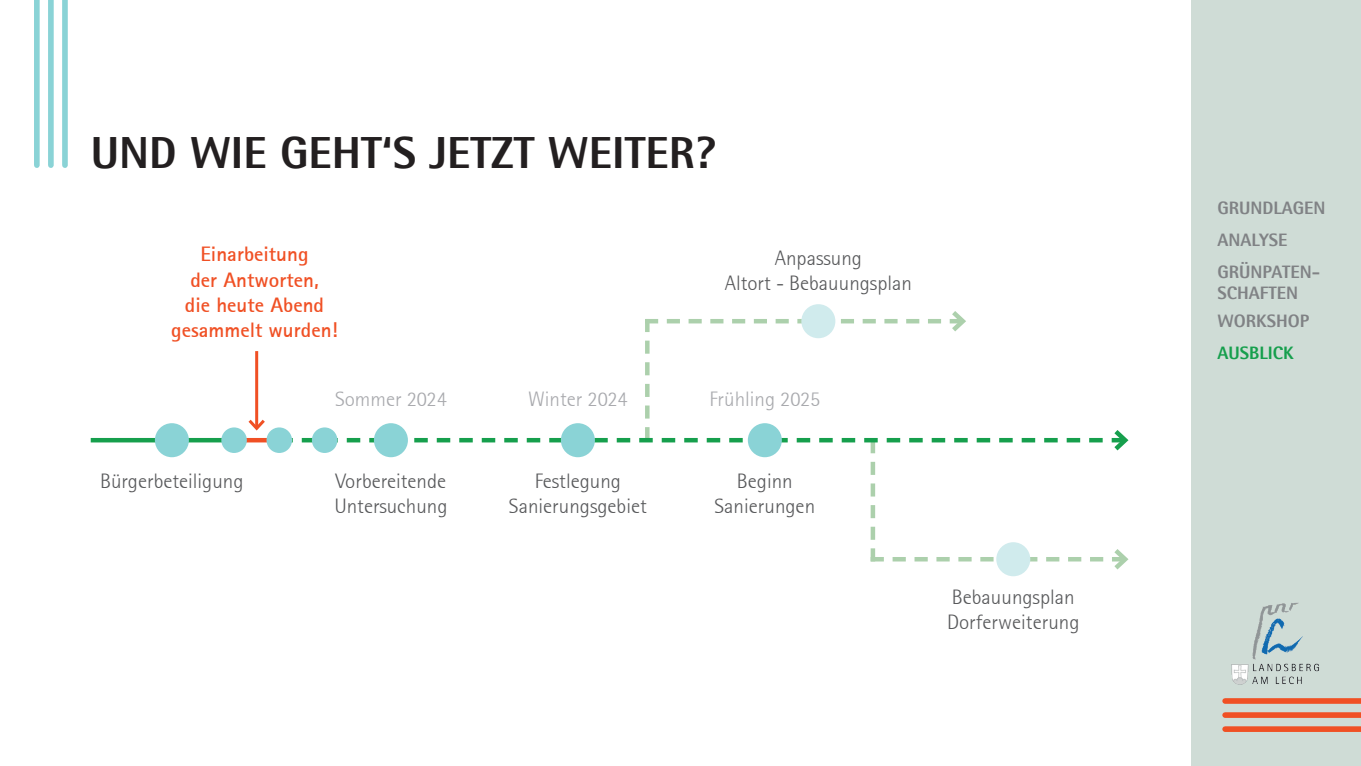
<style>
.page{position:relative;width:1361px;height:766px;background:#fff}
.page>*{position:absolute;margin:0;border:0;box-sizing:border-box;transform-origin:0 0}
.t1{font:800 45px "Agfa Rotis Semisans";color:#231f20}
.t2{font:300 21px/25.2px "Rotis Semi Sans 45";color:#57585a;text-align:center}
.t3{font:700 21px/25.2px "Rotis Sans Serif 65";color:#f05024;text-align:center}
.t4{font:300 21px "Rotis Semi Sans 45";color:#a8a9ad}
.t5{font:800 18px/21.6px "Agfa Rotis Semisans";color:#808285}
.t6{font:800 18px "Agfa Rotis Semisans";color:#169f4d}
</style>
<div class="page">
<div style="left:1192px;top:0;width:169px;height:765px;background:#cfdcd6"></div>
<div style="left:62px;top:0;width:6px;height:165px;background:#8ad3d6"></div>
<div style="left:48px;top:0;width:6px;height:165px;background:#8ad3d6"></div>
<div style="left:34px;top:0;width:6px;height:165px;background:#8ad3d6"></div>
<div style="left:1225px;top:698px;width:136px;height:5px;background:#f05024"></div>
<div style="left:1225px;top:712px;width:136px;height:5px;background:#f05024"></div>
<div style="left:1225px;top:726px;width:136px;height:5px;background:#f05024"></div>
<img style="left:1231px;top:602px;width:88px;height:83px">
<hr style="left:255px;top:351px;width:3px;height:77px;background:#f05024">
<svg style="left:248px;top:416px;width:17px;height:15px"></svg>
<svg style="left:283px;top:307px;width:846px;height:267px"></svg>
<div style="left:310px;top:473px;width:162px;height:40px;background:#fff"></div>
<div style="left:310px;top:387px;width:162px;height:23px;background:#fff"></div>
<div style="left:516px;top:387px;width:123px;height:23px;background:#fff"></div>
<div style="left:374px;top:423px;width:34px;height:34px;background:#8ad3d6;border-radius:50%"></div>
<div style="left:561px;top:423px;width:34px;height:34px;background:#8ad3d6;border-radius:50%"></div>
<div style="left:801px;top:304px;width:34px;height:34px;background:#d0ebed;border-radius:50%"></div>
<div style="left:996px;top:542px;width:34px;height:34px;background:#d0ebed;border-radius:50%"></div>
<div style="left:748px;top:423px;width:34px;height:34px;background:#8ad3d6;border-radius:50%"></div>
<hr style="left:91px;top:438px;width:143px;height:4px;background:#169f4d">
<hr style="left:234px;top:438px;width:45px;height:4px;background:#f05024">
<div style="left:155px;top:423px;width:34px;height:34px;background:#8ad3d6;border-radius:50%"></div>
<div style="left:221px;top:427px;width:26px;height:26px;background:#8ad3d6;border-radius:50%"></div>
<div style="left:266px;top:427px;width:26px;height:26px;background:#8ad3d6;border-radius:50%"></div>
<div style="left:312px;top:427px;width:25px;height:26px;background:#8ad3d6;border-radius:50%"></div>
<h1 class="t1" style="left:91px;top:124px;width:626px">UND WIE GEHT‘S JETZT WEITER?</h1>
<p class="t3" style="left:171px;top:241px;width:168px">Einarbeitung<br>der Antworten,<br>die heute Abend gesammelt wurden!</p>
<p class="t2" style="left:725px;top:245px;width:189px">Anpassung<br>Altort - Bebauungsplan</p>
<p class="t4" style="left:335px;top:387px;width:113px">Sommer 2024</p>
<p class="t4" style="left:528px;top:387px;width:101px">Winter 2024</p>
<p class="t4" style="left:709px;top:387px;width:112px">Frühling 2025</p>
<p class="t2" style="left:100px;top:468px;width:145px">Bürgerbeteiligung</p>
<p class="t2" style="left:334px;top:468px;width:115px;text-align:left">Vorbereitende<br>Untersuchung</p>
<p class="t2" style="left:509px;top:468px;width:139px">Festlegung<br>Sanierungsgebiet</p>
<p class="t2" style="left:714px;top:468px;width:102px">Beginn<br>Sanierungen</p>
<p class="t2" style="left:947px;top:584px;width:134px;text-align:left">Bebauungsplan<br>Dorferweiterung</p>
<p class="t5" style="left:1217px;top:197px;width:110px">GRUNDLAGEN</p>
<p class="t5" style="left:1217px;top:229px;width:72px">ANALYSE</p>
<p class="t5" style="left:1217px;top:260px;width:104px">GRÜNPATEN-<br>SCHAFTEN</p>
<p class="t5" style="left:1217px;top:310px;width:93px">WORKSHOP</p>
<p class="t6" style="left:1217px;top:341px;width:78px">AUSBLICK</p>
</div>
